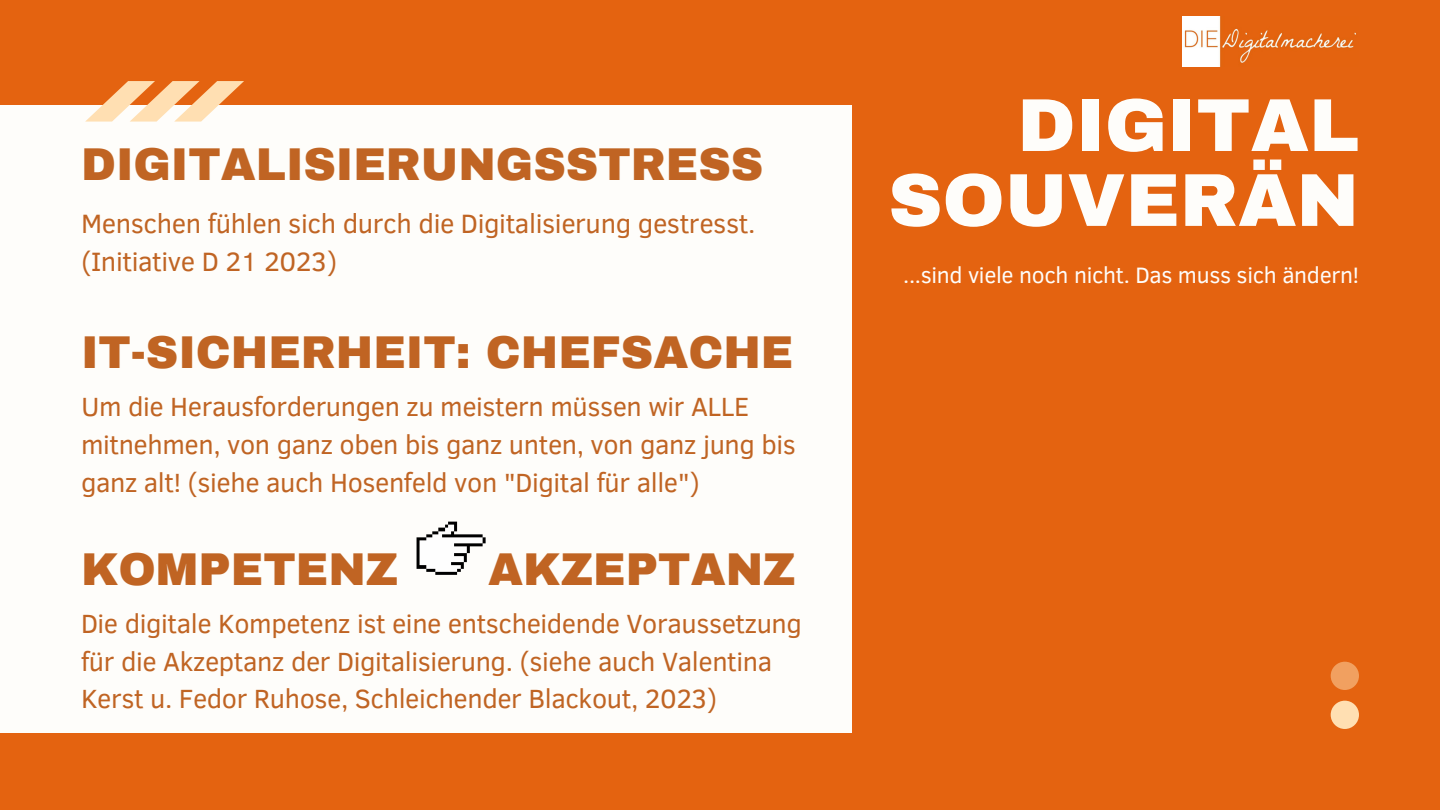
<style>
.page{position:relative;width:1440px;height:810px;background:#e46310}
.page>*{position:absolute;margin:0;border:0;box-sizing:border-box;transform-origin:0 0}
.t1{font:900 75px/74.9px "Archivo";color:#fefdfa;text-align:right}
.t2{font:900 45px "Archivo";color:#c06423}
.t3{font:27.2px/37.5px "Clear Sans";letter-spacing:-.015em;color:#c06423}
.t4{font:27px/37.6px "Clear Sans";letter-spacing:-.015em;color:#c06423}
.t5{font:22.9px "Clear Sans";letter-spacing:-.015em;color:#fefdfa}
</style>
<div class="page">
<div style="left:0;top:105px;width:852px;height:628px;background:#fefdfa"></div>
<svg style="left:85px;top:81px;width:159px;height:41px"></svg>
<div style="left:1331px;top:701px;width:28px;height:28px;background:#ffdfb2;border-radius:50%"></div>
<div style="left:1331px;top:662px;width:28px;height:28px;background:#f1a060;border-radius:50%"></div>
<svg style="left:417px;top:522px;width:69px;height:53px"></svg>
<img style="left:1183px;top:17px;width:173px;height:49px">
<p class="t2" style="left:81px;top:140px;width:684px">DIGITALISIERUNGSSTRESS</p>
<p class="t3" style="left:81px;top:203px;width:676px">Menschen fühlen sich durch die Digitalisierung gestresst. (Initiative D 21 2023)</p>
<p class="t2" style="left:81px;top:328px;width:714px">IT-SICHERHEIT: CHEFSACHE</p>
<p class="t4" style="left:81px;top:387px;width:716px">Um die Herausforderungen zu meistern müssen wir ALLE mitnehmen, von ganz oben bis ganz unten, von ganz jung bis ganz alt! (siehe auch Hosenfeld von "Digital für alle")</p>
<p class="t2" style="left:81px;top:545px;width:319px">KOMPETENZ</p>
<p class="t2" style="left:488px;top:545px;width:309px">AKZEPTANZ</p>
<p class="t4" style="left:81px;top:603px;width:723px">Die digitale Kompetenz ist eine entscheidende Voraussetzung für die Akzeptanz der Digitalisierung. (siehe auch Valentina<br>Kerst u. Fedor Ruhose, Schleichender Blackout, 2023)</p>
<p class="t1" style="left:888px;top:88px;width:472px">DIGITAL<br>SOUVERÄN</p>
<p class="t5" style="left:903px;top:258px;width:457px">...sind viele noch nicht. Das muss sich ändern!</p>
</div>
